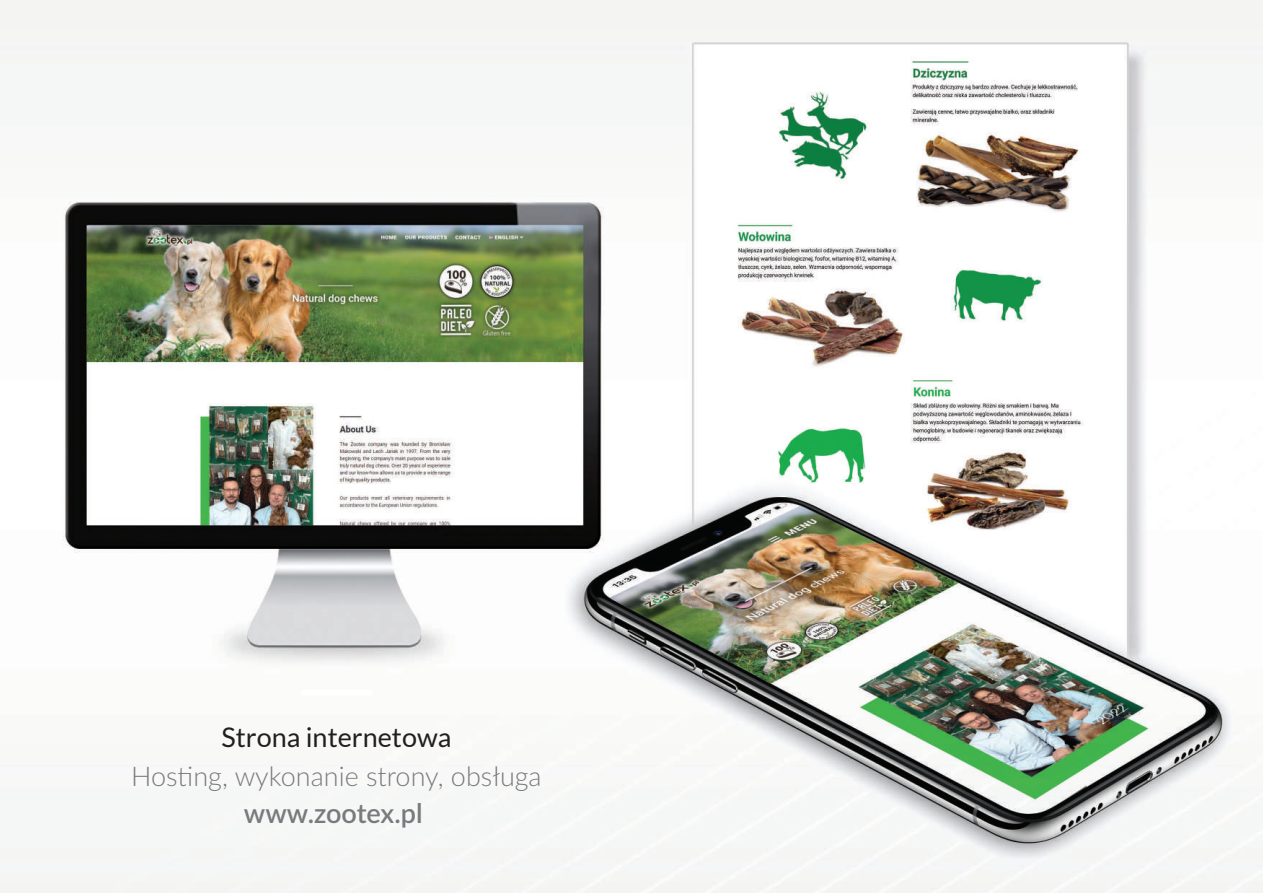
<style>
.page{position:relative;width:1263px;height:893px;background:#fff}
.page>*{position:absolute;margin:0;border:0;box-sizing:border-box;transform-origin:0 0}
.t1{font:300 27px "Lato";color:#787a7d}
.t2{font:27px "Lato";color:#231f20}
.t3{font:600 27px "Lato";color:#787a7d}
</style>
<div class="page">
<img style="left:0;top:0;width:1263px;height:893px">
<div style="left:301px;top:690px;width:71px;height:6px;background:#fff"></div>
<p class="t2" style="left:222px;top:722px;width:231px">Strona internetowa</p>
<p class="t1" style="left:131px;top:758px;width:412px">Hosting, wykonanie strony, obsługa</p>
<p class="t3" style="left:244px;top:794px;width:180px">www.zootex.pl</p>
</div>
